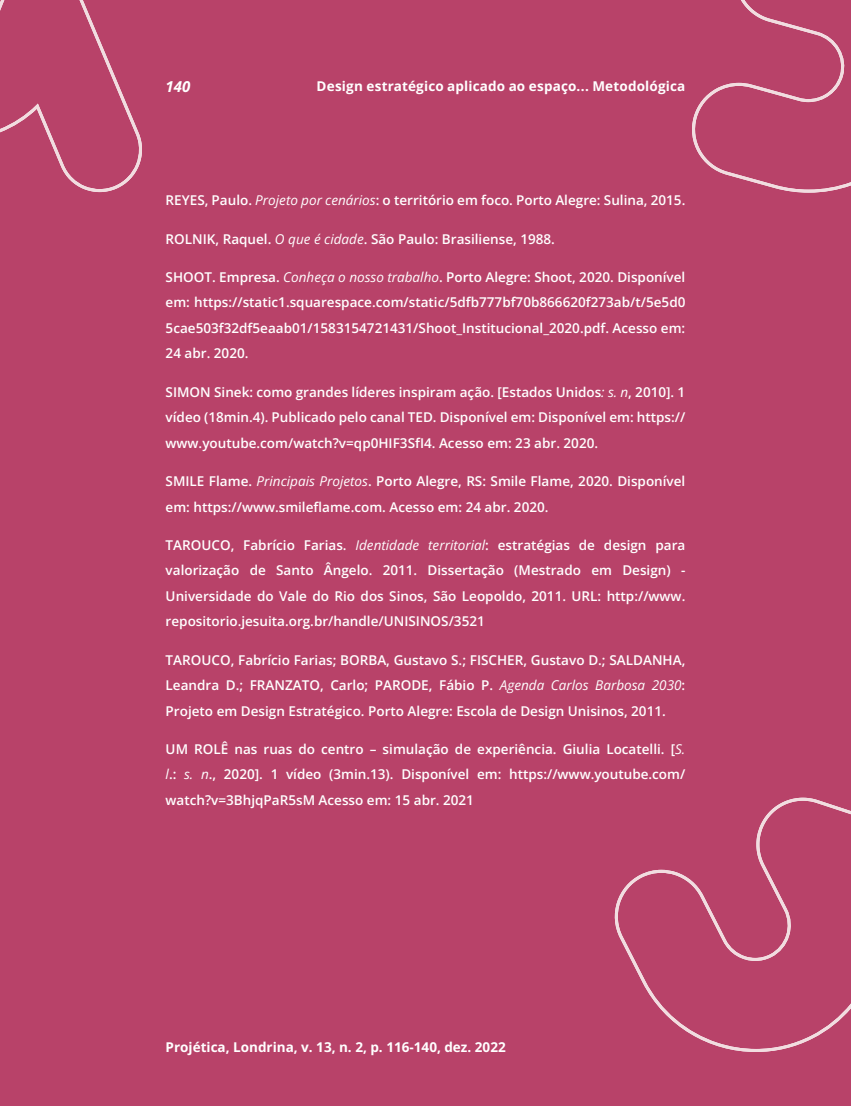
<style>
.page{position:relative;width:851px;height:1106px;background:#fff}
.page>*{position:absolute;margin:0;border:0;box-sizing:border-box;transform-origin:0 0}
.t1{font:italic 700 15px "Open Sans";color:#fff}
.t2{font:600 13.5px/25.5px "Open Sans";color:#fff;text-align:justify}
.t3{font:700 13.5px "Open Sans";letter-spacing:.01em;color:#fff}
.s1{font-weight:400;font-style:italic}
</style>
<div class="page">
<div style="left:0;top:0;width:850px;height:1106px;background:#b84269"></div>
<div style="left:0;top:0;width:143px;height:192px;background:#b84269"></div>
<div style="left:690px;top:0;width:160px;height:193px;background:#b84269"></div>
<div style="left:613px;top:797px;width:237px;height:255px;background:#b84269"></div>
<p class="t1" style="left:166px;top:76px;width:26px">140</p>
<p class="t3" style="left:316px;top:77px;width:370px">Design estratégico aplicado ao espaço... Metodológica</p>
<p class="t2" style="left:166px;top:187px;width:521px">REYES, Paulo. <span class="s1">Projeto por cenários</span>: o território em foco. Porto Alegre: Sulina, 2015.</p>
<p class="t2" style="left:166px;top:226px;width:391px">ROLNIK, Raquel. <span class="s1">O que é cidade</span>. São Paulo: Brasiliense, 1988.</p>
<p class="t2" style="left:166px;top:264px;width:521px">SHOOT. Empresa. <span class="s1">Conheça o nosso trabalho</span>. Porto Alegre: Shoot, 2020. Disponível em: https://static1.squarespace.com/static/5dfb777bf70b866620f273ab/t/5e5d0<br>5cae503f32df5eaab01/1583154721431/Shoot_Institucional_2020.pdf. Acesso em:<br>24 abr. 2020.</p>
<p class="t2" style="left:166px;top:379px;width:521px">SIMON Sinek: como grandes líderes inspiram ação. [Estados Unidos<span class="s1">: s. n</span>, 2010]. 1 vídeo (18min.4). Publicado pelo canal TED. Disponível em: Disponível em: https:// www.youtube.com/watch?v=qp0HIF3SfI4. Acesso em: 23 abr. 2020.</p>
<p class="t2" style="left:166px;top:468px;width:521px">SMILE Flame. <span class="s1">Principais Projetos</span>. Porto Alegre, RS: Smile Flame, 2020. Disponível em: https://www.smileflame.com. Acesso em: 24 abr. 2020.</p>
<p class="t2" style="left:166px;top:532px;width:521px">TAROUCO, Fabrício Farias. <span class="s1">Identidade territorial</span>: estratégias de design para valorização de Santo Ângelo. 2011. Dissertação (Mestrado em Design) - Universidade do Vale do Rio dos Sinos, São Leopoldo, 2011. URL: http://www. repositorio.jesuita.org.br/handle/UNISINOS/3521</p>
<p class="t2" style="left:166px;top:646px;width:521px">TAROUCO, Fabrício Farias; BORBA, Gustavo S.; FISCHER, Gustavo D.; SALDANHA, Leandra D.; FRANZATO, Carlo; PARODE, Fábio P. <span class="s1">Agenda Carlos Barbosa 2030</span>:<br>Projeto em Design Estratégico. Porto Alegre: Escola de Design Unisinos, 2011.</p>
<p class="t2" style="left:166px;top:736px;width:521px">UM ROLÊ nas ruas do centro – simulação de experiência. Giulia Locatelli. [<span class="s1">S. l</span>.: <span class="s1">s. n</span>., 2020]. 1 vídeo (3min.13). Disponível em: https://www.youtube.com/ watch?v=3BhjqPaR5sM Acesso em: 15 abr. 2021</p>
<p class="t3" style="left:166px;top:1037px;width:341px">Projética, Londrina, v. 13, n. 2, p. 116-140, dez. 2022</p>
</div>
